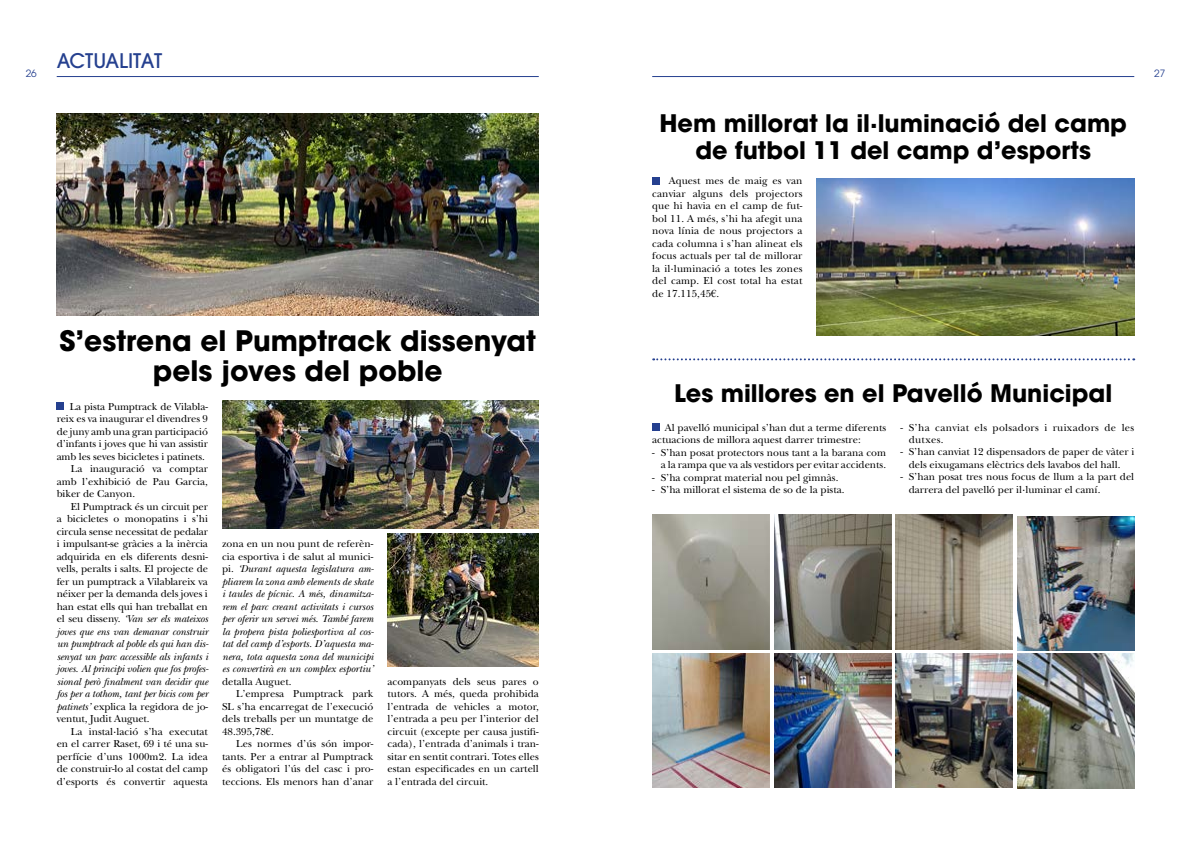
<style>
.page{position:relative;width:1191px;height:842px;background:#fff}
.page>*{position:absolute;margin:0;border:0;box-sizing:border-box;transform-origin:0 0}
.t1{font:700 28px/30px "Avant Garde";color:#000;text-align:center}
.t2{font:700 24px/27px "Avant Garde";color:#000;text-align:center}
.t3{font:500 20px "Avant Garde";color:#25408f}
.t4{font:10.5px/12.5px "New Baskerville";color:#000}
.t5{font:italic 10.5px/12.5px "New Baskerville";letter-spacing:-.01em;color:#000;text-align:justify}
.t6{font:10.5px/12.5px "New Baskerville";letter-spacing:.03em;color:#000}
.t7{font:10px "Avant Garde";color:#25408f}
.s1{font-style:normal}
.s2{font-style:italic}
.s3{font-family:"Times New Roman"}
</style>
<div class="page">
<hr style="left:57px;top:76px;width:482px;height:1px;background:#25408f">
<hr style="left:652px;top:76px;width:482px;height:1px;background:#25408f">
<div style="left:652px;top:423px;width:7px;height:7px;background:#25408f"></div>
<div style="left:57px;top:402px;width:7px;height:8px;background:#25408f"></div>
<img style="left:57px;top:113px;width:482px;height:202px">
<img style="left:222px;top:400px;width:317px;height:129px">
<img style="left:387px;top:534px;width:152px;height:133px">
<svg style="left:653px;top:358px;width:481px;height:2px"></svg>
<img style="left:652px;top:515px;width:117px;height:134px">
<img style="left:774px;top:515px;width:117px;height:134px">
<img style="left:896px;top:515px;width:116px;height:134px">
<img style="left:1017px;top:516px;width:117px;height:135px">
<img style="left:652px;top:653px;width:117px;height:135px">
<img style="left:774px;top:653px;width:117px;height:135px">
<img style="left:896px;top:653px;width:116px;height:135px">
<img style="left:1017px;top:654px;width:117px;height:134px">
<div style="left:652px;top:177px;width:7px;height:7px;background:#25408f"></div>
<img style="left:816px;top:178px;width:318px;height:157px">
<h3 class="t3" style="left:57px;top:49px;width:107px">ACTUALITAT</h3>
<p class="t7" style="left:26px;top:67px;width:13px">26</p>
<p class="t7" style="left:1154px;top:67px;width:13px">27</p>
<h1 class="t1" style="left:59px;top:326px;width:478px">S’estrena el Pumptrack dissenyat pels joves del poble</h1>
<p class="t4" style="left:70px;top:400px;width:140px">La pista Pumptrack de Vilabla-</p>
<p class="t4" style="left:57px;top:413px;width:153px">reix es va inaugurar el divendres 9</p>
<p class="t4" style="left:57px;top:425px;width:153px">de juny amb una gran participació</p>
<p class="t4" style="left:57px;top:438px;width:153px">d’infants i joves que hi van assistir</p>
<p class="t4" style="left:57px;top:450px;width:150px">amb les seves bicicletes i patinets.</p>
<p class="t4" style="left:71px;top:463px;width:139px">La inauguració va comptar</p>
<p class="t4" style="left:57px;top:475px;width:153px">amb l’exhibició de Pau Garcia,</p>
<p class="t4" style="left:57px;top:488px;width:80px">biker de Canyon.</p>
<p class="t4" style="left:71px;top:500px;width:139px">El Pumptrack és un circuit per</p>
<p class="t4" style="left:57px;top:513px;width:153px">a bicicletes o monopatins i s’hi</p>
<p class="t4" style="left:57px;top:525px;width:153px">circula sense necessitat de pedalar</p>
<p class="t4" style="left:57px;top:538px;width:153px">i impulsant-se gràcies a la inèrcia</p>
<p class="t4" style="left:57px;top:550px;width:153px">adquirida en els diferents desni-</p>
<p class="t4" style="left:57px;top:563px;width:153px">vells, peralts i salts. El projecte de</p>
<p class="t4" style="left:57px;top:575px;width:153px">fer un pumptrack a Vilablareix va</p>
<p class="t4" style="left:57px;top:588px;width:153px">néixer per la demanda dels joves i</p>
<p class="t4" style="left:57px;top:600px;width:153px">han estat ells qui han treballat en</p>
<p class="t5" style="left:57px;top:613px;width:153px"><span class="s1">el seu disseny.</span> ‘Van ser els mateixos</p>
<p class="t5" style="left:57px;top:625px;width:153px">joves que ens van demanar construir</p>
<p class="t5" style="left:57px;top:638px;width:153px">un pumptrack al poble els qui han dis-</p>
<p class="t5" style="left:57px;top:650px;width:153px">senyat un parc accessible als infants i</p>
<p class="t5" style="left:57px;top:663px;width:153px">joves. Al principi volien que fos profes-</p>
<p class="t5" style="left:57px;top:675px;width:153px">sional però finalment van decidir que</p>
<p class="t5" style="left:57px;top:688px;width:153px">fos per a tothom, tant per bicis com per</p>
<p class="t4" style="left:57px;top:700px;width:153px"><span class="s2">patinets’</span> explica la regidora de jo-</p>
<p class="t4" style="left:57px;top:713px;width:94px">ventut, Judit Auguet.</p>
<p class="t4" style="left:71px;top:725px;width:139px">La instal·lació s’ha executat</p>
<p class="t4" style="left:57px;top:738px;width:153px">en el carrer Raset, 69 i té una su-</p>
<p class="t4" style="left:57px;top:750px;width:153px">perfície d’uns 1000m2. La idea</p>
<p class="t4" style="left:57px;top:763px;width:153px">de construir-lo al costat del camp</p>
<p class="t4" style="left:57px;top:775px;width:153px">d’esports és convertir aquesta</p>
<p class="t5" style="left:222px;top:538px;width:153px"><span class="s1">zona en un nou punt de referèn&shy;cia esportiva i de salut al munici&shy;pi.</span> ‘Durant aquesta legislatura am&shy;pliarem la zona amb elements de skate i taules de pícnic. A més, dinamitza&shy;rem el parc creant activitats i cursos per oferir un servei més. També farem la propera pista poliesportiva al cos&shy;tat del camp d’esports. D’aquesta ma&shy;nera, tota aquesta zona del municipi es convertirà en un complex esportiu’</p>
<p class="t4" style="left:222px;top:675px;width:71px">detalla Auguet.</p>
<p class="t4" style="left:236px;top:687px;width:139px">L’empresa Pumptrack park</p>
<p class="t4" style="left:222px;top:700px;width:153px">SL s’ha encarregat de l’execució</p>
<p class="t4" style="left:222px;top:712px;width:153px">dels treballs per un muntatge de</p>
<p class="t4" style="left:222px;top:725px;width:53px">48.395,78<span class="s3">€</span>.</p>
<p class="t4" style="left:236px;top:737px;width:139px">Les normes d’ús són impor-</p>
<p class="t4" style="left:222px;top:750px;width:153px">tants. Per a entrar al Pumptrack</p>
<p class="t4" style="left:222px;top:762px;width:153px">és obligatori l’ús del casc i pro-</p>
<p class="t4" style="left:222px;top:775px;width:153px">teccions. Els menors han d’anar</p>
<p class="t4" style="left:387px;top:675px;width:153px;text-align:justify">acompanyats dels seus pares o tutors. A més, queda prohibida l’entrada de vehicles a motor, l’entrada a peu per l’interior del circuit (excepte per causa justifi&shy;cada), l’entrada d’animals i tran&shy;sitar en sentit contrari. Totes elles estan especificades en un cartell a l’entrada del circuit.</p>
<h2 class="t2" style="left:659px;top:110px;width:469px">Hem millorat la il·luminació del camp de futbol 11 del camp d’esports</h2>
<p class="t4" style="left:652px;top:175px;width:152px;text-align:justify;text-indent:17px">Aquest mes de maig es van canviar alguns dels projectors que hi havia en el camp de fut&shy;bol 11. A més, s’hi ha afegit una nova línia de nous projectors a cada columna i s’han alineat els focus actuals per tal de millorar la il·luminació a totes les zones del camp. El cost total ha estat de 17.115,45<span class="s3">€</span>.</p>
<h2 class="t2" style="left:674px;top:380px;width:440px">Les millores en el Pavelló Municipal</h2>
<p class="t4" style="left:652px;top:421px;width:235px;text-indent:13px">Al pavelló municipal s’han dut a terme diferents actuacions de millora aquest darrer trimestre:</p>
<p class="t4" style="left:652px;top:446px;width:235px;text-align:right">- S’han posat protectors nous tant a la barana com a la rampa que va als vestidors per evitar accidents.</p>
<p class="t4" style="left:652px;top:471px;width:188px">- S’ha comprat material nou pel gimnàs.</p>
<p class="t4" style="left:652px;top:483px;width:194px">- S’ha millorat el sistema de so de la pista.</p>
<p class="t6" style="left:909px;top:421px;width:227px;text-indent:-9px">- S’ha canviat els polsadors i ruixadors de les dutxes.</p>
<p class="t4" style="left:900px;top:446px;width:235px;text-align:center">- S’han canviat 12 dispensadors de paper de vàter i dels eixugamans elèctrics dels lavabos del hall.</p>
<p class="t4" style="left:909px;top:471px;width:227px;text-indent:-9px">- S’han posat tres nous focus de llum a la part del darrera del pavelló per il·luminar el camí.</p>
</div>
